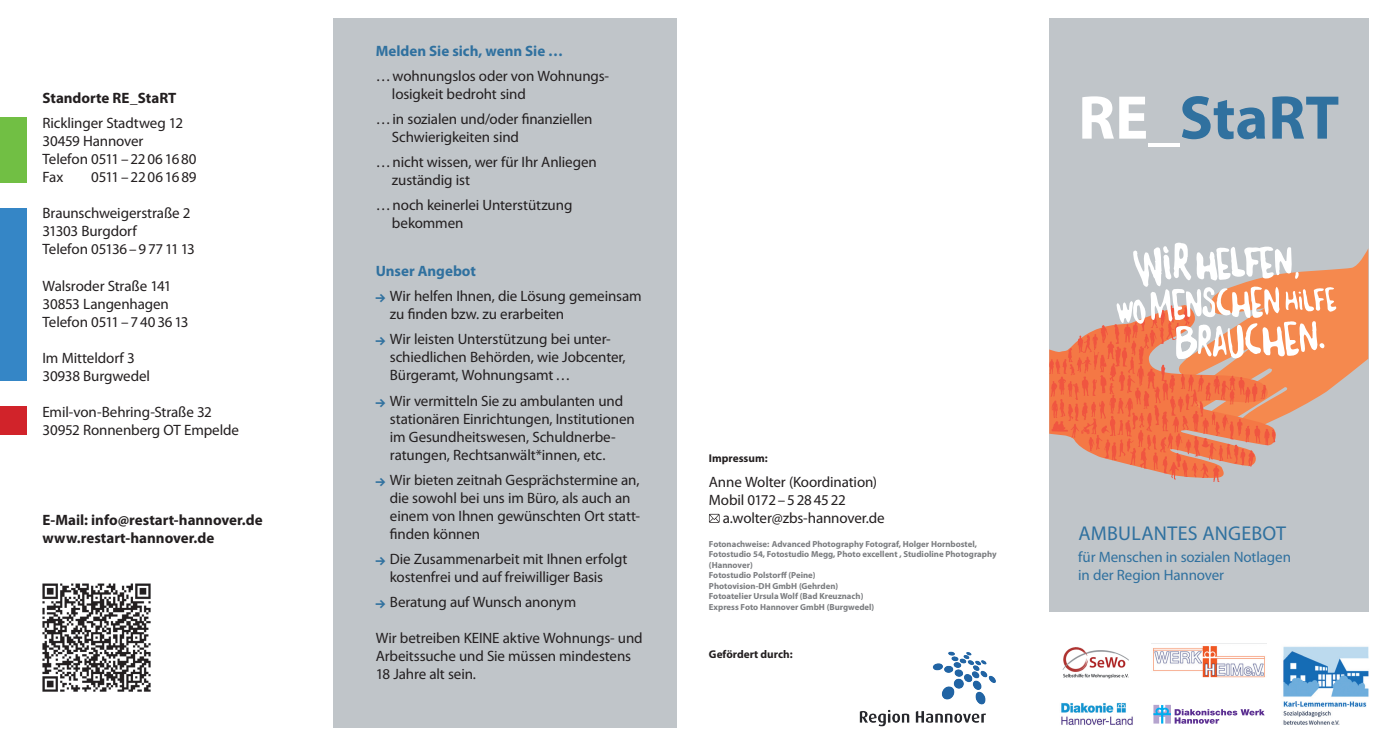
<style>
.page{position:relative;width:1386px;height:745px;background:#fff}
.page>*{position:absolute;margin:0;border:0;box-sizing:border-box;transform-origin:0 0}
.t1{font:700 62.12px "Myriad Pro";color:#30719f}
.t2{font:20px "Myriad Pro";letter-spacing:.015em;color:#30719f}
.t3{font:15px/18px "Myriad Pro";letter-spacing:-.01em;color:#231f20}
.t4{font:700 15px/18px "Myriad Pro";color:#231f20}
.t5{font:15px/18px "Myriad Pro";letter-spacing:-.005em;color:#30719f}
.t6{font:700 15px "Myriad Pro";color:#30719f}
.t7{font:700 11.25px "Myriad Pro";color:#231f20}
.t8{font:700 8.75px/10.5px "Myriad Pro";color:#7b7d80}
.s1{font-weight:700;color:#30719f}
.s2{font-family:"The Sans Black Expert";font-size:10px;color:#30719f}
.s3{color:#fff}
</style>
<div class="page">
<div style="left:1049px;top:18px;width:319px;height:593px;background:#c0c5c9"></div>
<div style="left:333px;top:18px;width:344px;height:708px;background:#c0c5c9"></div>
<img style="left:859px;top:651px;width:137px;height:76px">
<svg style="left:1049px;top:242px;width:319px;height:240px"></svg>
<svg style="left:1153px;top:704px;width:111px;height:19px"></svg>
<img style="left:1061px;top:703px;width:72px;height:23px">
<img style="left:1151px;top:643px;width:115px;height:35px">
<img style="left:1283px;top:646px;width:86px;height:79px">
<img style="left:1062px;top:647px;width:67px;height:32px">
<svg style="left:709px;top:513px;width:10px;height:9px"></svg>
<div style="left:0;top:117px;width:27px;height:65px;background:#71bf44"></div>
<div style="left:0;top:406px;width:27px;height:28px;background:#d1232a"></div>
<div style="left:0;top:208px;width:27px;height:172px;background:#3586c6"></div>
<img style="left:42px;top:583px;width:109px;height:109px">
<p class="t4" style="left:43px;top:89px;width:135px">Standorte RE_StaRT</p>
<p class="t3" style="left:43px;top:114px;width:156px">Ricklinger Stadtweg 12<br>30459 Hannover<br>Telefon 0511–22061680<br>Fax</p>
<p class="t3" style="left:91px;top:168px;width:107px">0511–22061689</p>
<p class="t3" style="left:43px;top:204px;width:154px">Braunschweigerstraße 2<br>31303 Burgdorf<br>Telefon 05136–9771113</p>
<p class="t3" style="left:43px;top:276px;width:148px">Walsroder Straße 141<br>30853 Langenhagen<br>Telefon 0511–7403613</p>
<p class="t3" style="left:43px;top:348px;width:109px">Im Mitteldorf 3<br>30938 Burgwedel</p>
<p class="t3" style="left:43px;top:402px;width:198px">Emil-von-Behring-Straße 32<br>30952 Ronnenberg OT Empelde</p>
<p class="t4" style="left:43px;top:510px;width:222px">E-Mail: info@restart-hannover.de www.restart-hannover.de</p>
<p class="t6" style="left:376px;top:42px;width:189px">Melden Sie sich, wenn Sie …</p>
<p class="t3" style="left:392px;top:67px;width:219px;text-indent:-16px">…wohnungslos oder von Wohnungs&shy;losigkeit bedroht sind</p>
<p class="t3" style="left:392px;top:110px;width:202px;text-indent:-16px">…in sozialen und/oder finanziellen<br>Schwierigkeiten sind</p>
<p class="t3" style="left:392px;top:153px;width:206px;text-indent:-16px">…nicht wissen, wer für Ihr Anliegen zuständig ist</p>
<p class="t3" style="left:392px;top:196px;width:182px;text-indent:-16px">…noch keinerlei Unterstützung bekommen</p>
<p class="t3" style="left:376px;top:259px;width:267px;line-height:25.1px"><span class="s1">Unser Angebot<br></span><span class="s2">Y</span> Wir helfen Ihnen, die Lösung gemeinsam</p>
<p class="t3" style="left:376px;top:302px;width:236px;line-height:25.1px;text-indent:14px">zu finden bzw. zu erarbeiten<br><span class="s2">Y</span> Wir leisten Unterstützung bei unter-</p>
<p class="t3" style="left:390px;top:348px;width:237px">schiedlichen Behörden, wie Jobcenter,<br>Bürgeramt, Wohnungsamt…</p>
<p class="t3" style="left:390px;top:391px;width:246px;text-indent:-14px"><span class="s2">Y</span> Wir vermitteln Sie zu ambulanten und stationären Einrichtungen, Institutionen im Gesundheitswesen, Schuldnerbe&shy;ratungen, Rechtsanwält*innen, etc.</p>
<p class="t3" style="left:390px;top:470px;width:252px;text-indent:-14px"><span class="s2">Y</span> Wir bieten zeitnah Gesprächstermine an, die sowohl bei uns im Büro, als auch an einem von Ihnen gewünschten Ort statt&shy;finden können</p>
<p class="t3" style="left:390px;top:550px;width:239px;text-indent:-14px"><span class="s2">Y</span> Die Zusammenarbeit mit Ihnen erfolgt kostenfrei und auf freiwilliger Basis</p>
<p class="t3" style="left:376px;top:593px;width:202px"><span class="s2">Y</span> Beratung auf Wunsch anonym</p>
<p class="t3" style="left:376px;top:629px;width:268px">Wir betreiben KEINE aktive Wohnungs- und<br>Arbeitssuche und Sie müssen mindestens<br>18 Jahre alt sein.</p>
<p class="t7" style="left:709px;top:451px;width:60px">Impressum:</p>
<p class="t3" style="left:709px;top:472px;width:170px">Anne Wolter (Koordination)<br>Mobil 0172–5284522</p>
<p class="t3" style="left:722px;top:508px;width:163px">a.wolter@zbs-hannover.de</p>
<p class="t8" style="left:709px;top:538px;width:289px">Fotonachweise: Advanced Photography Fotograf, Holger Hornbostel, Fotostudio 54, Fotostudio Megg, Photo excellent , Studioline Photography (Hannover)<br>Fotostudio Polstorff (Peine)<br>Photovision-DH GmbH (Gehrden)<br>Fotoatelier Ursula Wolf (Bad Kreuznach)<br>Express Foto Hannover GmbH (Burgwedel)</p>
<p class="t7" style="left:709px;top:647px;width:85px">Gefördert durch:</p>
<h1 class="t1" style="left:1078px;top:83px;width:263px"><span class="s3">RE_</span>StaRT</h1>
<h2 class="t2" style="left:1078px;top:522px;width:209px">AMBULANTES ANGEBOT</h2>
<p class="t5" style="left:1078px;top:548px;width:214px">für Menschen in sozialen Notlagen in der Region Hannover</p>
</div>
